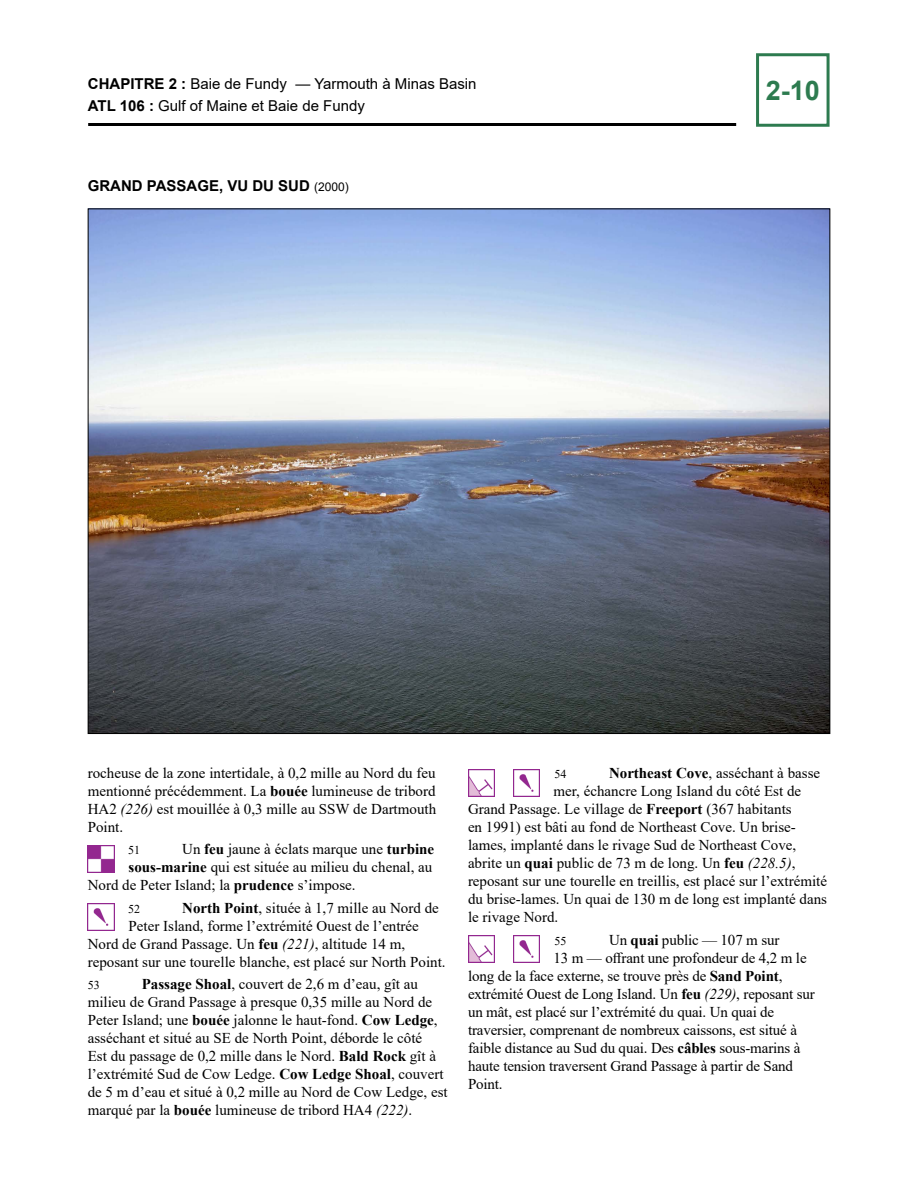
<style>
.page{position:relative;width:918px;height:1188px;background:#fff}
.page>*{position:absolute;margin:0;border:0;box-sizing:border-box;transform-origin:0 0}
.t1{font:700 27px "Arial";color:#2d7b4f}
.Para_1_Nested_2_picto{font:15px "Times New Roman";color:#000}
.Para_1_Nested_1_picto{font:15px/18px "Times New Roman";color:#000;text-align:justify}
.Para_1_Nested{font:15px/18px "Times New Roman";color:#000}
.t2{font:15px/21.6px "Arial";color:#000}
.t3{font:700 15px "Arial";color:#000}
.Para_1_Nested_1_picto-2{font:12px "Times New Roman";color:#000}
.Para_1_Nested_2_picto-2{font:12px "Times New Roman";color:#000}
.Para_1_Nested-2{font:12px "Times New Roman";color:#000}
.s1{font-weight:700}
.s2{font-weight:400;font-size:12px}
.s3{font-style:italic}
</style>
<div class="page">
<hr style="left:88px;top:123px;width:648px;height:3px;background:#000">
<div style="left:756px;top:53px;width:74px;height:74px;border:3px solid #2d7b4f"></div>
<img style="left:88px;top:845px;width:27px;height:27px">
<img style="left:88px;top:904px;width:27px;height:27px">
<img style="left:468px;top:769px;width:27px;height:27px">
<img style="left:513px;top:769px;width:27px;height:27px">
<img style="left:468px;top:936px;width:27px;height:27px">
<img style="left:513px;top:936px;width:27px;height:27px">
<img style="left:90px;top:210px;width:738px;height:522px">
<p class="t2" style="left:88px;top:73px;width:390px"><span class="s1">CHAPITRE 2 :</span> Baie de Fundy — Yarmouth à Minas Basin<br><span class="s1">ATL 106 :</span> Gulf of Maine et Baie de Fundy</p>
<h1 class="t1" style="left:766px;top:71px;width:56px">2-10</h1>
<p class="t3" style="left:88px;top:175px;width:263px">GRAND PASSAGE, VU DU SUD <span class="s2">(2000)</span></p>
<p class="Para_1_Nested_1_picto" style="left:88px;top:763px;width:350px">rocheuse de la zone intertidale, à 0,2 mille au Nord du feu mentionné précédemment. La <span class="s1">bouée</span> lumineuse de tribord HA2 <span class="s3">(226)</span> est mouillée à 0,3 mille au SSW de Dartmouth Point.</p>
<p class="Para_1_Nested_1_picto-2" style="left:128px;top:842px;width:13px">51</p>
<p class="Para_1_Nested_1_picto" style="left:182px;top:840px;width:254px">Un <span class="s1">feu</span> jaune à éclats marque une <span class="s1">turbine</span></p>
<p class="Para_1_Nested_1_picto" style="left:129px;top:858px;width:305px"><span class="s1">sous-marine</span> qui est située au milieu du chenal, au</p>
<p class="Para_1_Nested_1_picto" style="left:88px;top:876px;width:269px">Nord de Peter Island; la <span class="s1">prudence</span> s’impose.</p>
<p class="Para_1_Nested_1_picto-2" style="left:128px;top:900px;width:13px">52</p>
<p class="Para_1_Nested_1_picto" style="left:182px;top:898px;width:258px"><span class="s1">North Point</span>, située à 1,7 mille au Nord de</p>
<p class="Para_1_Nested_1_picto" style="left:129px;top:916px;width:292px">Peter Island, forme l’extrémité Ouest de l’entrée</p>
<p class="Para_1_Nested_1_picto" style="left:88px;top:934px;width:319px">Nord de Grand Passage. Un <span class="s1">feu</span> <span class="s3">(221)</span>, altitude 14 m,</p>
<p class="Para_1_Nested_1_picto" style="left:88px;top:952px;width:359px">reposant sur une tourelle blanche, est placé sur North Point.</p>
<p class="Para_1_Nested-2" style="left:88px;top:977px;width:13px">53</p>
<p class="Para_1_Nested" style="left:88px;top:975px;width:361px;text-indent:54px"><span class="s1">Passage Shoal</span>, couvert de 2,6 m d’eau, gît au milieu de Grand Passage à presque 0,35 mille au Nord de Peter Island; une <span class="s1">bouée</span> jalonne le haut-fond. <span class="s1">Cow Ledge</span>, asséchant et situé au SE de North Point, déborde le côté<br>Est du passage de 0,2 mille dans le Nord. <span class="s1">Bald Rock</span> gît à l’extrémité Sud de Cow Ledge. <span class="s1">Cow Ledge Shoal</span>, couvert de 5 m d’eau et situé à 0,2 mille au Nord de Cow Ledge, est marqué par la <span class="s1">bouée</span> lumineuse de tribord HA4 <span class="s3">(222)</span>.</p>
<p class="Para_1_Nested_2_picto-2" style="left:555px;top:766px;width:13px">54</p>
<p class="Para_1_Nested_2_picto" style="left:609px;top:763px;width:213px"><span class="s1">Northeast Cove</span>, asséchant à basse</p>
<p class="Para_1_Nested_2_picto" style="left:554px;top:781px;width:249px">mer, échancre Long Island du côté Est de</p>
<p class="Para_1_Nested_2_picto" style="left:468px;top:799px;width:325px">Grand Passage. Le village de <span class="s1">Freeport</span> (367 habitants</p>
<p class="Para_1_Nested_2_picto" style="left:468px;top:817px;width:329px">en 1991) est bâti au fond de Northeast Cove. Un brise-</p>
<p class="Para_1_Nested_2_picto" style="left:468px;top:835px;width:330px">lames, implanté dans le rivage Sud de Northeast Cove,</p>
<p class="Para_1_Nested_2_picto" style="left:468px;top:853px;width:329px">abrite un <span class="s1">quai</span> public de 73 m de long. Un <span class="s1">feu</span> <span class="s3">(228.5)</span>,</p>
<p class="Para_1_Nested_2_picto" style="left:468px;top:871px;width:361px">reposant sur une tourelle en treillis, est placé sur l’extrémité</p>
<p class="Para_1_Nested_2_picto" style="left:468px;top:889px;width:361px">du brise-lames. Un quai de 130 m de long est implanté dans</p>
<p class="Para_1_Nested_2_picto" style="left:468px;top:907px;width:92px">le rivage Nord.</p>
<p class="Para_1_Nested_2_picto-2" style="left:555px;top:932px;width:13px">55</p>
<p class="Para_1_Nested_2_picto" style="left:609px;top:929px;width:172px">Un <span class="s1">quai</span> public — 107 m sur</p>
<p class="Para_1_Nested_2_picto" style="left:554px;top:947px;width:255px">13 m — offrant une profondeur de 4,2 m le</p>
<p class="Para_1_Nested_2_picto" style="left:468px;top:965px;width:316px">long de la face externe, se trouve près de <span class="s1">Sand Point</span>,</p>
<p class="Para_1_Nested_2_picto" style="left:468px;top:983px;width:348px">extrémité Ouest de Long Island. Un <span class="s1">feu</span> <span class="s3">(229)</span>, reposant sur</p>
<p class="Para_1_Nested_2_picto" style="left:468px;top:1001px;width:308px">un mât, est placé sur l’extrémité du quai. Un quai de</p>
<p class="Para_1_Nested_2_picto" style="left:468px;top:1019px;width:330px">traversier, comprenant de nombreux caissons, est situé à</p>
<p class="Para_1_Nested_2_picto" style="left:468px;top:1037px;width:334px">faible distance au Sud du quai. Des <span class="s1">câbles</span> sous-marins à</p>
<p class="Para_1_Nested_2_picto" style="left:468px;top:1055px;width:327px">haute tension traversent Grand Passage à partir de Sand</p>
<p class="Para_1_Nested_2_picto" style="left:468px;top:1073px;width:36px">Point.</p>
</div>
